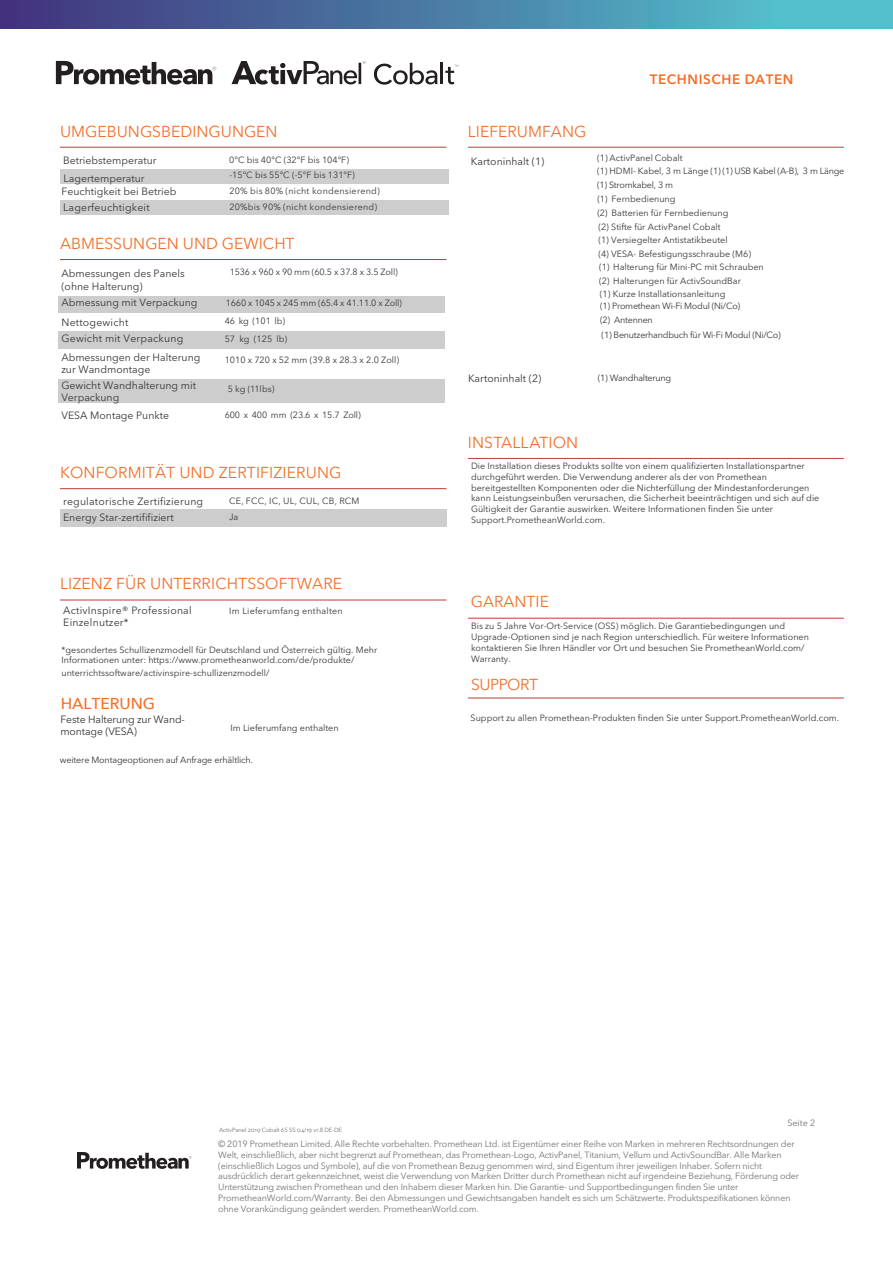
<style>
.page{position:relative;width:893px;height:1263px;background:#fff}
.page>*{position:absolute;margin:0;border:0;box-sizing:border-box;transform-origin:0 0}
.t1{font:15.75px "Avenir Next LT Pro";color:#f36e28}
.t2{font:500 15.75px "Avenir Next";color:#f37028}
.t3{font:15.75px "Avenir Next LT Pro";letter-spacing:-.035em;color:#f36e28}
.t4{font:600 13.5px "Avenir Next LT Pro";letter-spacing:.045em;color:#f36e28}
.t5{font:10.5px/12.6px "Avenir Next LT Pro";color:#353738}
.t6{font:10.5px "Avenir Next LT Pro";letter-spacing:.02em;color:#353738}
.t7{font:10.5px "Avenir Next LT Pro";color:#373839}
.t8{font:9px/13.5px "Avenir Next LT Pro";color:#353738}
.t9{font:9px/10.8px "Avenir Next LT Pro";letter-spacing:-.015em;color:#727477}
.t10{font:9px/15.8px "Avenir Next LT Pro";letter-spacing:.025em;color:#353738}
.t11{font:9px/13.5px "Avenir Next LT Pro";letter-spacing:-.025em;color:#353738}
.t12{font:6px "Avenir Next LT Pro";letter-spacing:-.02em;color:#727477}
</style>
<div class="page">
<div style="left:59px;top:296px;width:386px;height:17px;background:#cdcdcd"></div>
<div style="left:59px;top:332px;width:386px;height:17px;background:#cdcdcd"></div>
<div style="left:59px;top:379px;width:386px;height:24px;background:#cdcdcd"></div>
<div style="left:60px;top:509px;width:386px;height:18px;background:#cdcdcd"></div>
<div style="left:60px;top:170px;width:388px;height:14px;background:#cdcdcd"></div>
<div style="left:60px;top:200px;width:388px;height:14px;background:#cdcdcd"></div>
<hr style="left:468px;top:618px;width:376px;height:1px;background:#c33832">
<hr style="left:468px;top:458px;width:376px;height:1px;background:#c33832">
<hr style="left:60px;top:259px;width:386px;height:1px;background:#c33832">
<hr style="left:60px;top:488px;width:386px;height:1px;background:#c33832">
<hr style="left:468px;top:147px;width:376px;height:1px;background:#c33832">
<hr style="left:468px;top:698px;width:376px;height:1px;background:#c33832">
<hr style="left:60px;top:147px;width:386px;height:1px;background:#c33832">
<hr style="left:60px;top:600px;width:386px;height:1px;background:#c33832">
<div style="left:0;top:0;width:893px;height:29px;background:linear-gradient(to right,#41327b,#55cdd3)"></div>
<svg style="left:77px;top:1152px;width:114px;height:17px"></svg>
<svg style="left:56px;top:61px;width:160px;height:24px"></svg>
<svg style="left:232px;top:61px;width:134px;height:24px"></svg>
<svg style="left:374px;top:63px;width:63px;height:22px"></svg>
<hr style="left:440px;top:63px;width:3px;height:21px;background:#231f20">
<svg style="left:445px;top:65px;width:13px;height:19px"></svg>
<p class="t1" style="left:60px;top:122px;width:219px">UMGEBUNGSBEDINGUNGEN</p>
<p class="t5" style="left:63px;top:154px;width:95px">Betriebstemperatur</p>
<p class="t5" style="left:62px;top:185px;width:116px">Feuchtigkeit bei Betrieb</p>
<p class="t5" style="left:63px;top:201px;width:88px">Lagerfeuchtigkeit</p>
<p class="t8" style="left:229px;top:153px;width:121px">0°C bis 40°C (32°F bis 104°F)</p>
<p class="t10" style="left:229px;top:167px;width:152px">-15°C bis 55°C (-5°F bis 131°F)<br>20% bis 80% (nicht kondensierend)<br>20%bis 90% (nicht kondensierend)</p>
<p class="t7" style="left:64px;top:172px;width:83px">Lagertemperatur</p>
<p class="t1" style="left:60px;top:234px;width:236px">ABMESSUNGEN UND GEWICHT</p>
<p class="t5" style="left:61px;top:267px;width:125px">Abmessungen des Panels (ohne Halterung)</p>
<p class="t5" style="left:62px;top:296px;width:137px">Abmessung mit Verpackung</p>
<p class="t6" style="left:62px;top:317px;width:68px">Nettogewicht</p>
<p class="t6" style="left:62px;top:332px;width:123px">Gewicht mit Verpackung</p>
<p class="t5" style="left:61px;top:351px;width:141px">Abmessungen der Halterung zur Wandmontage</p>
<p class="t5" style="left:61px;top:379px;width:136px">Gewicht Wandhalterung mit<br>Verpackung</p>
<p class="t5" style="left:62px;top:409px;width:109px">VESA Montage Punkte</p>
<p class="t8" style="left:230px;top:265px;width:170px">1536 x 960 x 90 mm (60.5 x 37.8 x 3.5 Zoll)</p>
<p class="t8" style="left:226px;top:296px;width:178px">1660 x 1045 x 245 mm (65.4 x 41.11.0 x Zoll)</p>
<p class="t8" style="left:225px;top:315px;width:62px">46 kg (101 lb)</p>
<p class="t8" style="left:225px;top:332px;width:64px">57 kg (125 lb)</p>
<p class="t8" style="left:225px;top:353px;width:176px">1010 x 720 x 52 mm (39.8 x 28.3 x 2.0 Zoll)</p>
<p class="t8" style="left:228px;top:382px;width:48px">5 kg (11lbs)</p>
<p class="t8" style="left:225px;top:408px;width:137px">600 x 400 mm (23.6 x 15.7 Zoll)</p>
<p class="t1" style="left:60px;top:463px;width:283px">KONFORMITÄT UND ZERTIFIZIERUNG</p>
<p class="t6" style="left:63px;top:495px;width:142px">regulatorische Zertifizierung</p>
<p class="t5" style="left:63px;top:511px;width:112px">Energy Star-zertififiziert</p>
<p class="t10" style="left:229px;top:493px;width:132px">CE, FCC, IC, UL, CUL, CB, RCM</p>
<p class="t8" style="left:229px;top:510px;width:11px">Ja</p>
<p class="t1" style="left:60px;top:575px;width:284px">LIZENZ FÜR UNTERRICHTSSOFTWARE</p>
<p class="t6" style="left:63px;top:604px;width:130px">ActivInspire® Professional</p>
<p class="t10" style="left:229px;top:603px;width:115px">Im Lieferumfang enthalten</p>
<p class="t6" style="left:63px;top:616px;width:67px">Einzelnutzer*</p>
<p class="t8" style="left:62px;top:644px;width:317px;line-height:10.8px">*gesondertes Schullizenzmodell für Deutschland und Österreich gültig. Mehr<br>Informationen unter: https://www.prometheanworld.com/de/produkte/</p>
<p class="t8" style="left:62px;top:666px;width:209px">unterrichtssoftware/activinspire-schullizenzmodell/</p>
<h1 class="t2" style="left:61px;top:690px;width:96px">HALTERUNG</h1>
<p class="t5" style="left:61px;top:713px;width:126px">Feste Halterung zur Wand&shy;montage (VESA)</p>
<p class="t8" style="left:230px;top:721px;width:110px">Im Lieferumfang enthalten</p>
<p class="t8" style="left:60px;top:753px;width:195px">weitere Montageoptionen auf Anfrage erhältlich.</p>
<h2 class="t4" style="left:650px;top:71px;width:145px">TECHNISCHE DATEN</h2>
<p class="t1" style="left:468px;top:122px;width:120px">LIEFERUMFANG</p>
<p class="t5" style="left:471px;top:155px;width:75px">Kartoninhalt (1)</p>
<p class="t5" style="left:468px;top:372px;width:75px">Kartoninhalt (2)</p>
<p class="t8" style="left:597px;top:151px;width:249px">(1) ActivPanel Cobalt<br>(1) HDMI- Kabel, 3 m Länge (1) (1) USB Kabel (A-B), 3 m Länge (1) Stromkabel, 3 m</p>
<p class="t8" style="left:597px;top:192px;width:168px">(1) Fernbedienung<br>(2) Batterien für Fernbedienung<br>(2) Stifte für ActivPanel Cobalt<br>(1) Versiegelter Antistatikbeutel<br>(4) VESA- Befestigungsschraube (M6)<br>(1) Halterung für Mini-PC mit Schrauben (2) Halterungen für ActivSoundBar<br>(1) Kurze Installationsanleitung</p>
<p class="t11" style="left:600px;top:299px;width:142px">(1) Promethean Wi-Fi Modul (Ni/Co) (2) Antennen</p>
<p class="t11" style="left:602px;top:328px;width:181px">(1) Benutzerhandbuch für Wi-Fi Modul (Ni/Co)</p>
<p class="t11" style="left:598px;top:371px;width:75px">(1) Wandhalterung</p>
<p class="t1" style="left:468px;top:433px;width:112px">INSTALLATION</p>
<p class="t8" style="left:471px;top:460px;width:350px;line-height:10.8px">Die Installation dieses Produkts sollte von einem qualifizierten Installationspartner durchgeführt werden. Die Verwendung anderer als der von Promethean bereitgestellten Komponenten oder die Nichterfüllung der Mindestanforderungen kann Leistungseinbußen verursachen, die Sicherheit beeinträchtigen und sich auf die Gültigkeit der Garantie auswirken. Weitere Informationen finden Sie unter Support.PrometheanWorld.com.</p>
<h1 class="t1" style="left:471px;top:592px;width:80px">GARANTIE</h1>
<p class="t8" style="left:471px;top:621px;width:339px;line-height:10.8px">Bis zu 5 Jahre Vor-Ort-Service (OSS) möglich. Die Garantiebedingungen und Upgrade-Optionen sind je nach Region unterschiedlich. Für weitere Informationen kontaktieren Sie Ihren Händler vor Ort und besuchen Sie PrometheanWorld.com/ Warranty.</p>
<p class="t3" style="left:471px;top:675px;width:69px">SUPPORT</p>
<p class="t8" style="left:470px;top:711px;width:370px">Support zu allen Promethean-Produkten finden Sie unter Support.PrometheanWorld.com.</p>
<p class="t12" style="left:219px;top:1127px;width:124px">ActivPanel 2019 Cobalt 65 SS 04/19 v1.8 DE-DE</p>
<p class="t9" style="left:787px;top:1117px;width:29px">Seite 2</p>
<p class="t9" style="left:218px;top:1138px;width:582px">© 2019 Promethean Limited. Alle Rechte vorbehalten. Promethean Ltd. ist Eigentümer einer Reihe von Marken in mehreren Rechtsordnungen der Welt, einschließlich, aber nicht begrenzt auf Promethean, das Promethean-Logo, ActivPanel, Titanium, Vellum und ActivSoundBar. Alle Marken (einschließlich Logos und Symbole), auf die von Promethean Bezug genommen wird, sind Eigentum ihrer jeweiligen Inhaber. Sofern nicht ausdrücklich derart gekennzeichnet, weist die Verwendung von Marken Dritter durch Promethean nicht auf irgendeine Beziehung, Förderung oder Unterstützung zwischen Promethean und den Inhabern dieser Marken hin. Die Garantie- und Supportbedingungen finden Sie unter PrometheanWorld.com/Warranty. Bei den Abmessungen und Gewichtsangaben handelt es sich um Schätzwerte. Produktspezifikationen können ohne Vorankündigung geändert werden. PrometheanWorld.com.</p>
</div>
